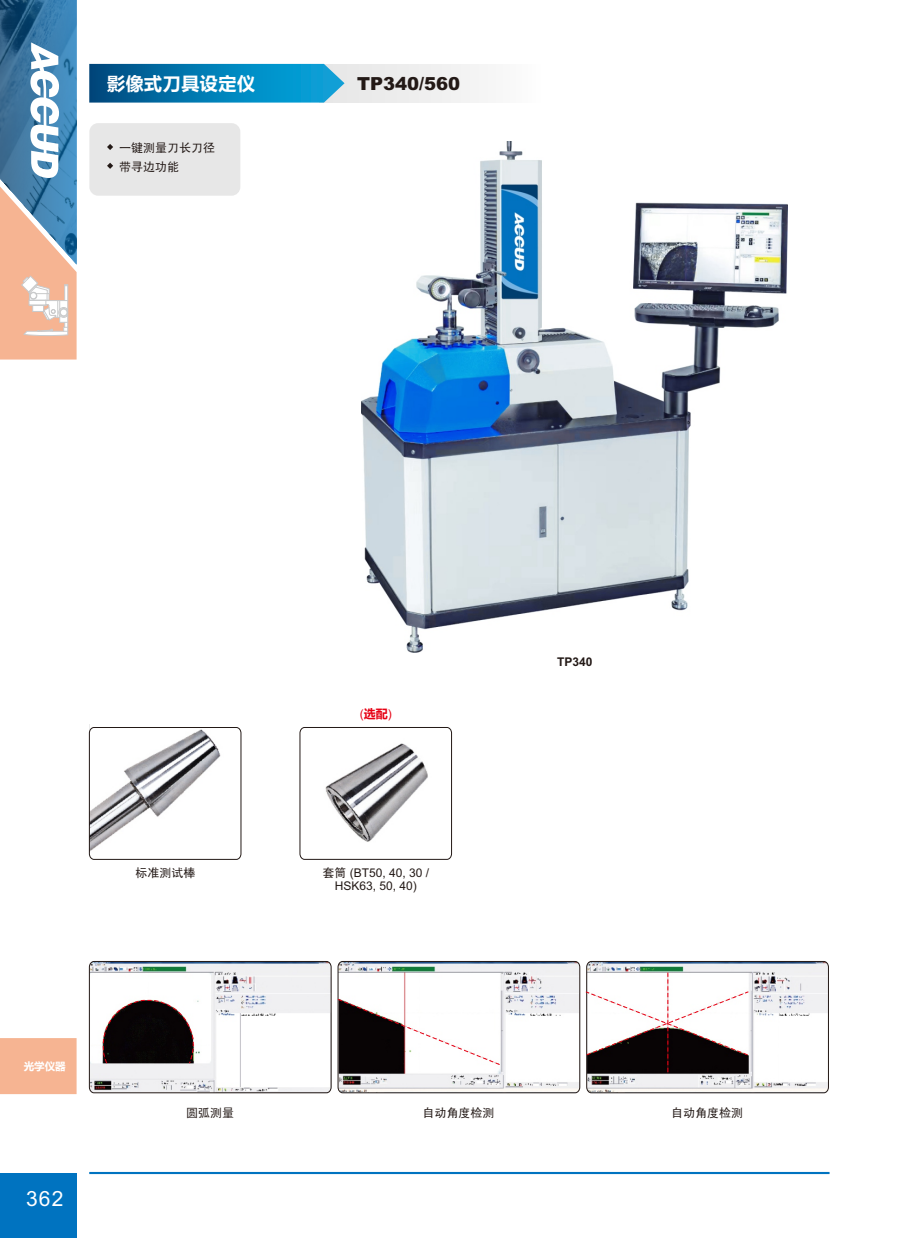
<style>
.page{position:relative;width:919px;height:1238px;background:#fff}
.page>*{position:absolute;margin:0;border:0;box-sizing:border-box;transform-origin:0 0}
.t1{font:21px "Arial";color:#fff}
.t2{font:900 18px "Arial";color:#231916}
.t3{font:700 18px "Microsoft Ya Hei";letter-spacing:.03em;color:#fff}
.t4{font:12px/19.2px "Sim Hei";color:#231916}
.t5{font:12px/13.4px "Arial";color:#231916;text-align:center}
.t6{font:700 12px "Arial";color:#231916}
.t7{font:12px "Arial";color:#e60013}
.t8{font:700 10.5px "Microsoft Ya Hei";color:#fff}
.s1{font-family:"Microsoft Ya Hei";font-weight:700}
.s2{font-family:"Sim Hei"}
</style>
<div class="page">
<img style="left:362px;top:141px;width:425px;height:511px">
<hr style="left:89px;top:1171px;width:740px;height:2px;background:#0073c0">
<svg style="left:89px;top:726px;width:153px;height:134px"></svg>
<svg style="left:299px;top:727px;width:153px;height:133px"></svg>
<div style="left:89px;top:123px;width:151px;height:73px;background:#e7e7e7;border-radius:9px"></div>
<svg style="left:107px;top:144px;width:6px;height:6px"></svg>
<svg style="left:107px;top:163px;width:6px;height:6px"></svg>
<svg style="left:89px;top:961px;width:740px;height:132px"></svg>
<div style="left:319px;top:64px;width:221px;height:39px;background:#f0f0f0"></div>
<svg style="left:89px;top:64px;width:255px;height:39px;background:#0d81b5"></svg>
<div style="left:0;top:1038px;width:77px;height:56px;background:#f6b492"></div>
<div style="left:0;top:1172px;width:76px;height:65px;background:#0073c0"></div>
<svg style="left:0;top:0;width:77px;height:359px;background:#929fac"></svg>
<hr style="left:67px;top:285px;width:1px;height:50px;background:#c9cacb">
<h2 class="t3" style="left:107px;top:75px;width:149px">影像式刀具设定仪</h2>
<h2 class="t2" style="left:357px;top:77px;width:105px">TP340/560</h2>
<p class="t4" style="left:119px;top:138px;width:97px">一键测量刀长刀径带寻边功能</p>
<p class="t8" style="left:24px;top:1061px;width:44px">光学仪器</p>
<h1 class="t1" style="left:26px;top:1190px;width:39px">362</h1>
<p class="t7" style="left:360px;top:709px;width:33px">(<span class="s1">选配</span>)</p>
<p class="t4" style="left:136px;top:863px;width:61px">标准测试棒</p>
<p class="t5" style="left:322px;top:867px;width:108px"><span class="s2">套筒</span> (BT50, 40, 30 /<br>HSK63, 50, 40)</p>
<p class="t6" style="left:557px;top:657px;width:37px">TP340</p>
<p class="t4" style="left:186px;top:1102px;width:49px">圆弧测量</p>
<p class="t4" style="left:422px;top:1102px;width:73px">自动角度检测</p>
<p class="t4" style="left:671px;top:1102px;width:73px">自动角度检测</p>
</div>
